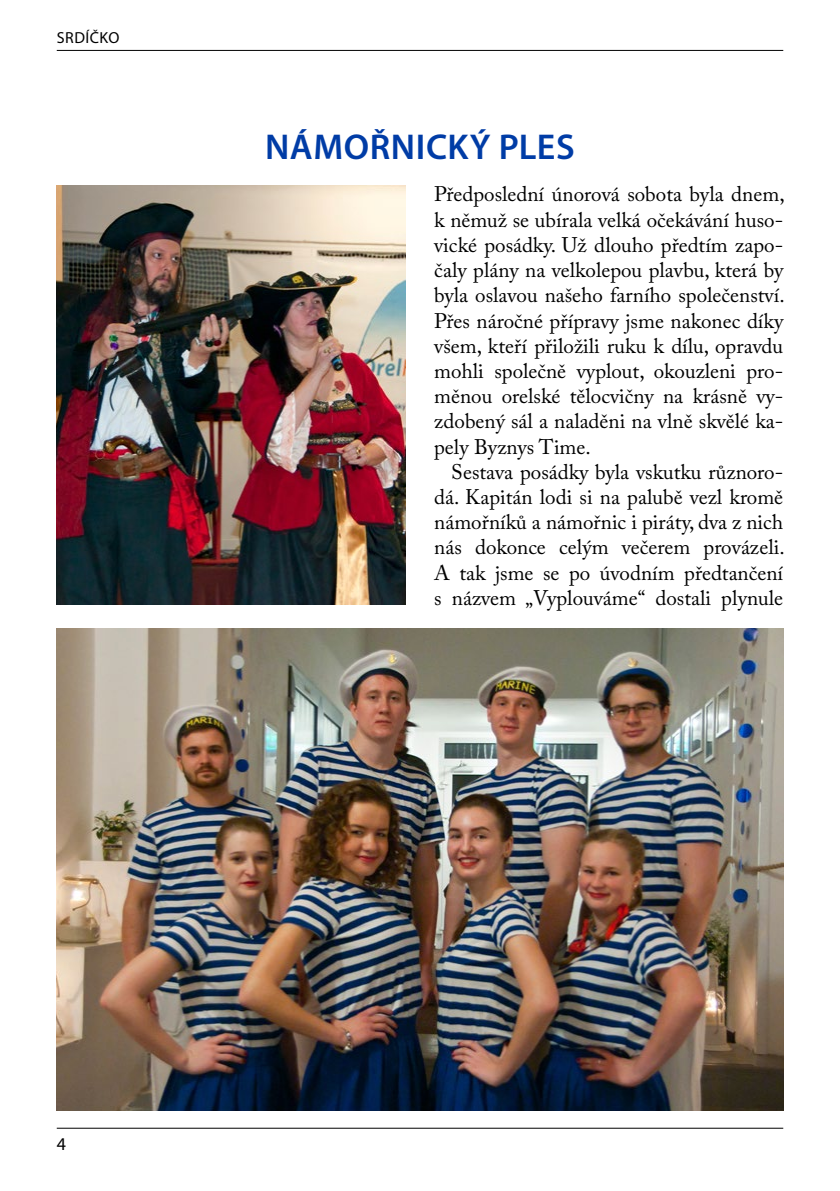
<style>
.page{position:relative;width:840px;height:1191px;background:#fff}
.page>*{position:absolute;margin:0;border:0;box-sizing:border-box;transform-origin:0 0}
.t1{font:600 36px "Myriad Pro";letter-spacing:.015em;color:#003ca6}
.t2{font:21px/25.2px "Adobe Caslon Pro";color:#000}
.t3{font:18px "Myriad Pro";color:#000}
.t4{font:16px "Myriad Pro";letter-spacing:.03em;color:#000}
</style>
<div class="page">
<hr style="left:57px;top:1127px;width:725px;height:1px;background:#000">
<hr style="left:57px;top:50px;width:725px;height:1px;background:#000">
<img style="left:57px;top:628px;width:725px;height:482px">
<img style="left:57px;top:185px;width:348px;height:419px">
<p class="t4" style="left:57px;top:28px;width:64px">Srdíčko</p>
<h1 class="t1" style="left:265px;top:124px;width:311px">NÁMOŘNICKÝ PLES</h1>
<p class="t2" style="left:434px;top:182px;width:352px">Předposlední únorová sobota byla dnem, k němuž se ubírala velká očekávání huso&shy;vické posádky. Už dlouho předtím zapo&shy;čaly plány na velkolepou plavbu, která by byla oslavou našeho farního společenství.<br>Přes náročné přípravy jsme nakonec díky všem, kteří přiložili ruku k dílu, opravdu mohli společně vyplout, okouzleni pro&shy;měnou orelské tělocvičny na krásně vy&shy;zdobený sál a naladěni na vlně skvělé ka&shy;pely Byznys Time.</p>
<p class="t2" style="left:434px;top:459px;width:352px;text-align:justify;text-indent:17px">Sestava posádky byla vskutku různoro&shy;dá. Kapitán lodi si na palubě vezl kromě námořníků a námořnic i piráty, dva z nich nás dokonce celým večerem provázeli.<br>A tak jsme se po úvodním předtančení s názvem „Vyplouváme“ dostali plynule</p>
<p class="t3" style="left:57px;top:1132px;width:11px">4</p>
</div>
